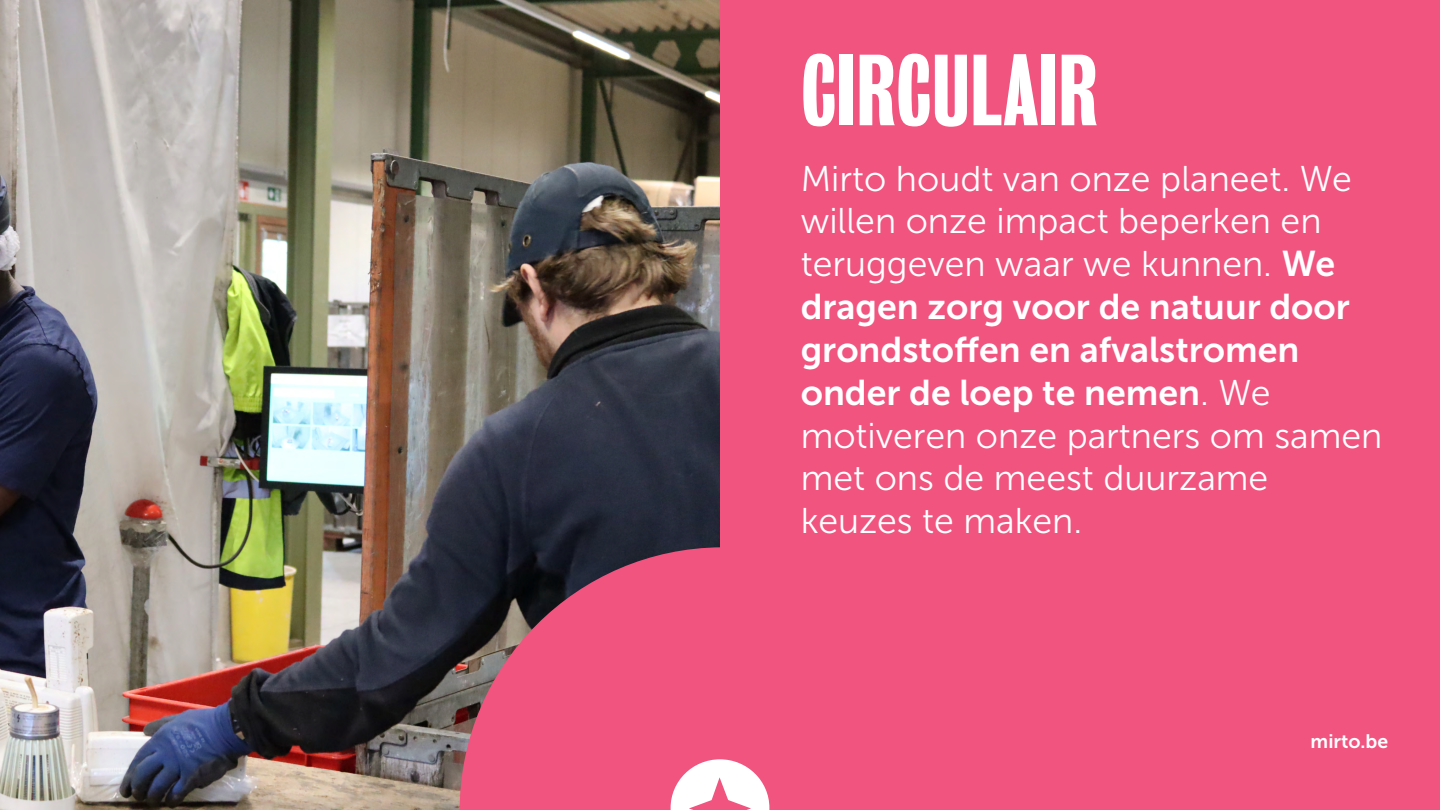
<style>
.page{position:relative;width:1440px;height:810px;background:#fff}
.page>*{position:absolute;margin:0;border:0;box-sizing:border-box;transform-origin:0 0}
.t1{font:500 91.88px "Bureau Grot Compressed";color:#fff}
.t2{font:35.7px/42.8px "Museo Sans 300";color:#fff}
.t3{font:35.7px/42.8px "Museo Sans 700";color:#fff}
.t4{font:19.42px "Museo Sans 700";color:#fff}
.s1{font-family:"Museo Sans 700"}
.s2{font-family:"Museo Sans 300"}
</style>
<div class="page">
<img style="left:0;top:0;width:720px;height:810px">
<div style="left:720px;top:0;width:720px;height:810px;background:#f0547f"></div>
<svg style="left:460px;top:547px;width:260px;height:263px;fill:#f0547f"></svg>
<svg style="left:671px;top:759px;width:98px;height:51px"></svg>
<h1 class="t1" style="left:801px;top:39px;width:299px">CIRCULAIR</h1>
<p class="t2" style="left:801px;top:157px;width:553px">Mirto houdt van onze planeet. We willen onze impact beperken en teruggeven waar we kunnen. <span class="s1">We</span></p>
<p class="t3" style="left:801px;top:285px;width:551px">dragen zorg voor de natuur door grondstoffen en afvalstromen onder de loep te nemen<span class="s2">. We</span></p>
<p class="t2" style="left:801px;top:414px;width:583px">motiveren onze partners om samen met ons de meest duurzame keuzes te maken.</p>
<p class="t4" style="left:1311px;top:731px;width:79px">mirto.be</p>
</div>
